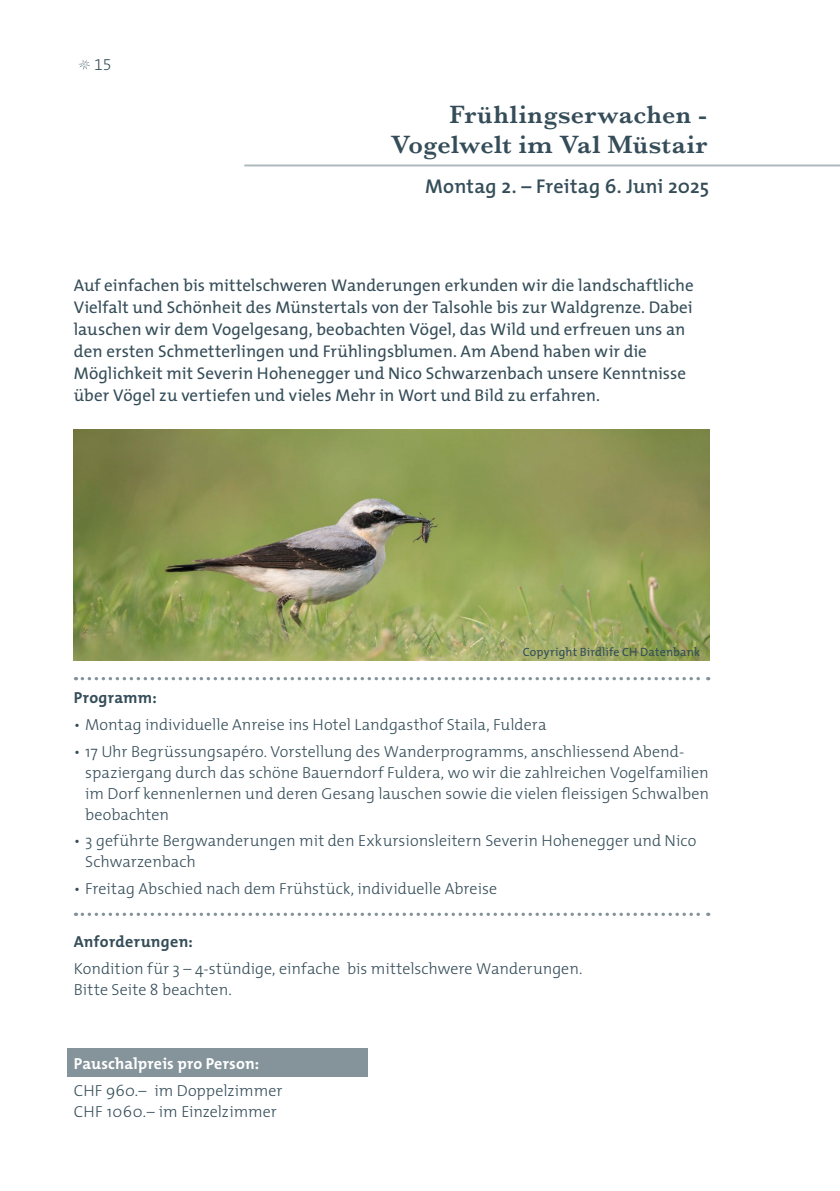
<style>
.page{position:relative;width:840px;height:1191px;background:#fff}
.page>*{position:absolute;margin:0;border:0;box-sizing:border-box;transform-origin:0 0}
.t1{font:600 26px/30px "Baskerville";letter-spacing:.02em;color:#354d59;text-align:right}
.t2{font:600 20px "The Mix";letter-spacing:.01em;color:#354d59}
.t3{font:17px/22px "The Mix";letter-spacing:.005em;color:#354d59}
.t4{font:300 16px/21px "The Mix";letter-spacing:.005em;color:#354d59}
.t5{font:700 16px "The Mix";letter-spacing:.02em;color:#354d59}
.t6{font:700 16px "The Mix";letter-spacing:.01em;color:#fff}
.t7{font:16px "The Mix Light Expert";color:#354d59}
.t8{font:12px "The Mix";letter-spacing:.01em;color:#354d59}
</style>
<div class="page">
<hr style="left:244px;top:164px;width:595px;height:2px;background:#354d59">
<div style="left:67px;top:1048px;width:300px;height:28px;background:#85949b"></div>
<svg style="left:82px;top:677px;width:626px;height:3px"></svg>
<svg style="left:82px;top:912px;width:626px;height:4px"></svg>
<img style="left:74px;top:429px;width:635px;height:231px">
<svg style="left:78px;top:60px;width:12px;height:10px"></svg>
<p class="t7" style="left:94px;top:51px;width:19px">15</p>
<h1 class="t1" style="left:390px;top:99px;width:318px">Frühlingserwachen -<br>Vogelwelt im Val Müstair</h1>
<p class="t2" style="left:425px;top:170px;width:285px">Montag 2. – Freitag 6. Juni 2025</p>
<p class="t3" style="left:74px;top:274px;width:621px">Auf einfachen bis mittelschweren Wanderungen erkunden wir die landschaftliche Vielfalt und Schönheit des Münstertals von der Talsohle bis zur Waldgrenze. Dabei lauschen wir dem Vogelgesang, beobachten Vögel, das Wild und erfreuen uns an den ersten Schmetterlingen und Frühlingsblumen. Am Abend haben wir die Möglichkeit mit Severin Hohenegger und Nico Schwarzenbach unsere Kenntnisse über Vögel zu vertiefen und vieles Mehr in Wort und Bild zu erfahren.</p>
<p class="t8" style="left:522px;top:642px;width:179px">Copyright Birdlife CH Datenbank</p>
<p class="t5" style="left:74px;top:684px;width:84px">Programm:</p>
<p class="t4" style="left:74px;top:713px;width:474px">• Montag individuelle Anreise ins Hotel Landgasthof Staila, Fuldera</p>
<p class="t4" style="left:85px;top:740px;width:625px;text-indent:-11px">• 17 Uhr Begrüssungsapéro. Vorstellung des Wanderprogramms, anschliessend Abend&shy;spaziergang durch das schöne Bauerndorf Fuldera, wo wir die zahlreichen Vogelfamilien im Dorf kennenlernen und deren Gesang lauschen sowie die vielen fleissigen Schwalben beobachten</p>
<p class="t4" style="left:85px;top:830px;width:612px;text-indent:-11px">• 3 geführte Bergwanderungen mit den Exkursionsleitern Severin Hohenegger und Nico<br>Schwarzenbach</p>
<p class="t4" style="left:74px;top:877px;width:424px">• Freitag Abschied nach dem Frühstück, individuelle Abreise</p>
<p class="t5" style="left:74px;top:928px;width:121px">Anforderungen:</p>
<p class="t4" style="left:74px;top:957px;width:510px">Kondition für 3 – 4-stündige, einfache bis mittelschwere Wanderungen.<br>Bitte Seite 8 beachten.</p>
<p class="t6" style="left:74px;top:1050px;width:187px">Pauschalpreis pro Person:</p>
<p class="t4" style="left:74px;top:1079px;width:210px">CHF 960.– im Doppelzimmer<br>CHF 1060.– im Einzelzimmer</p>
</div>
